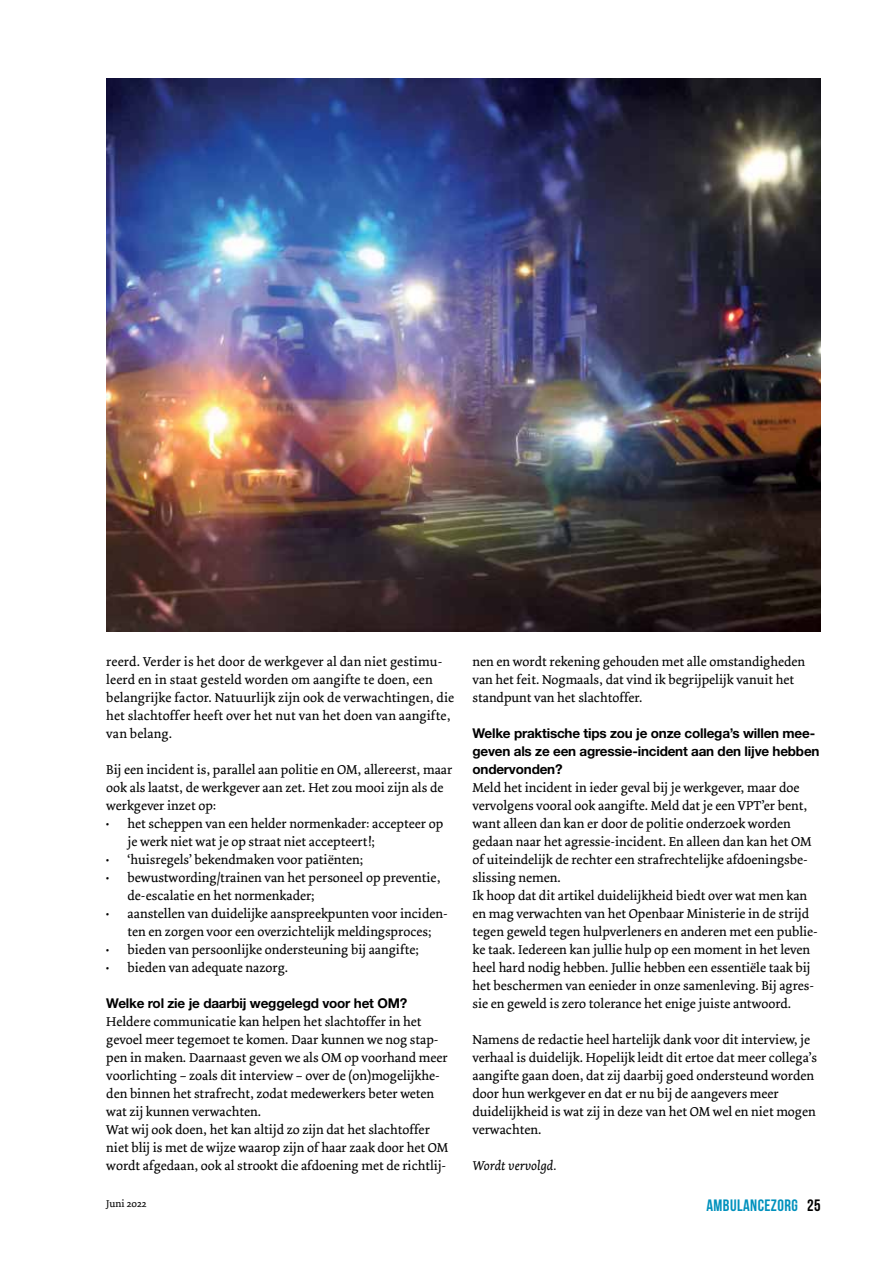
<style>
.page{position:relative;width:893px;height:1263px;background:#fff}
.page>*{position:absolute;margin:0;border:0;box-sizing:border-box;transform-origin:0 0}
.t1{font:16.5px "Bebas Neue";letter-spacing:.025em;color:#0091bd}
.t2{font:13.5px/18px "Dolly";color:#000}
.t3{font:700 13.5px/18px "Helvetica Neue LT Std";letter-spacing:-.015em;color:#000}
.t4{font:italic 13.5px "Dolly";color:#000}
.t5{font:10.5px "Dolly";color:#000}
.s1{color:#000}
</style>
<div class="page">
<img style="left:106px;top:79px;width:715px;height:552px">
<p class="t2" style="left:106px;top:653px;width:349px">reerd. Verder is het door de werkgever al dan niet gestimu&shy;leerd en in staat gesteld worden om aangifte te doen, een belangrijke factor. Natuurlijk zijn ook de verwachtingen, die het slachtoffer heeft over het nut van het doen van aangifte, van belang.</p>
<p class="t2" style="left:106px;top:761px;width:348px">Bij een incident is, parallel aan politie en OM, allereerst, maar ook als laatst, de werkgever aan zet. Het zou mooi zijn als de werkgever inzet op:</p>
<p class="t2" style="left:128px;top:815px;width:317px;text-indent:-21px">• het scheppen van een helder normenkader: accepteer op je werk niet wat je op straat niet accepteert!;</p>
<p class="t2" style="left:106px;top:851px;width:258px">• ‘huisregels’ bekendmaken voor patiënten;</p>
<p class="t2" style="left:128px;top:869px;width:314px;text-indent:-21px">• bewustwording/trainen van het personeel op preventie, de-escalatie en het normenkader;</p>
<p class="t2" style="left:106px;top:905px;width:343px;text-align:center">• aanstellen van duidelijke aanspreekpunten voor inciden&shy;ten en zorgen voor een overzichtelijk meldingsproces;</p>
<p class="t2" style="left:106px;top:941px;width:314px">• bieden van persoonlijke ondersteuning bij aangifte;</p>
<p class="t2" style="left:106px;top:959px;width:183px">• bieden van adequate nazorg.</p>
<p class="t3" style="left:106px;top:994px;width:302px">Welke rol zie je daarbij weggelegd voor het OM?</p>
<p class="t2" style="left:106px;top:1013px;width:343px">Heldere communicatie kan helpen het slachtoffer in het gevoel meer tegemoet te komen. Daar kunnen we nog stap&shy;pen in maken. Daarnaast geven we als OM op voorhand meer voorlichting – zoals dit interview – over de (on)mogelijkhe&shy;den binnen het strafrecht, zodat medewerkers beter weten wat zij kunnen verwachten.<br>Wat wij ook doen, het kan altijd zo zijn dat het slachtoffer niet blij is met de wijze waarop zijn of haar zaak door het OM wordt afgedaan, ook al strookt die afdoening met de richtlij-</p>
<p class="t2" style="left:472px;top:653px;width:334px">nen en wordt rekening gehouden met alle omstandigheden van het feit. Nogmaals, dat vind ik begrijpelijk vanuit het standpunt van het slachtoffer.</p>
<p class="t3" style="left:472px;top:724px;width:349px">Welke praktische tips zou je onze collega’s willen mee&shy;geven als ze een agressie-incident aan den lijve hebben ondervonden?</p>
<p class="t2" style="left:472px;top:779px;width:347px">Meld het incident in ieder geval bij je werkgever, maar doe vervolgens vooral ook aangifte. Meld dat je een VPT’er bent, want alleen dan kan er door de politie onderzoek worden gedaan naar het agressie-incident. En alleen dan kan het OM of uiteindelijk de rechter een strafrechtelijke afdoeningsbe&shy;slissing nemen.<br>Ik hoop dat dit artikel duidelijkheid biedt over wat men kan en mag verwachten van het Openbaar Ministerie in de strijd tegen geweld tegen hulpverleners en anderen met een publie&shy;ke taak. Iedereen kan jullie hulp op een moment in het leven heel hard nodig hebben. Jullie hebben een essentiële taak bij het beschermen van eenieder in onze samenleving. Bij agres&shy;sie en geweld is zero tolerance het enige juiste antwoord.</p>
<p class="t2" style="left:472px;top:1031px;width:346px">Namens de redactie heel hartelijk dank voor dit interview, je verhaal is duidelijk. Hopelijk leidt dit ertoe dat meer collega’s aangifte gaan doen, dat zij daarbij goed ondersteund worden door hun werkgever en dat er nu bij de aangevers meer duidelijkheid is wat zij in deze van het OM wel en niet mogen verwachten.</p>
<p class="t4" style="left:472px;top:1157px;width:85px">Wordt vervolgd.</p>
<p class="t5" style="left:106px;top:1197px;width:42px">Juni 2022</p>
<p class="t1" style="left:706px;top:1196px;width:116px">AMBULANCEZORG <span class="s1">25</span></p>
</div>
